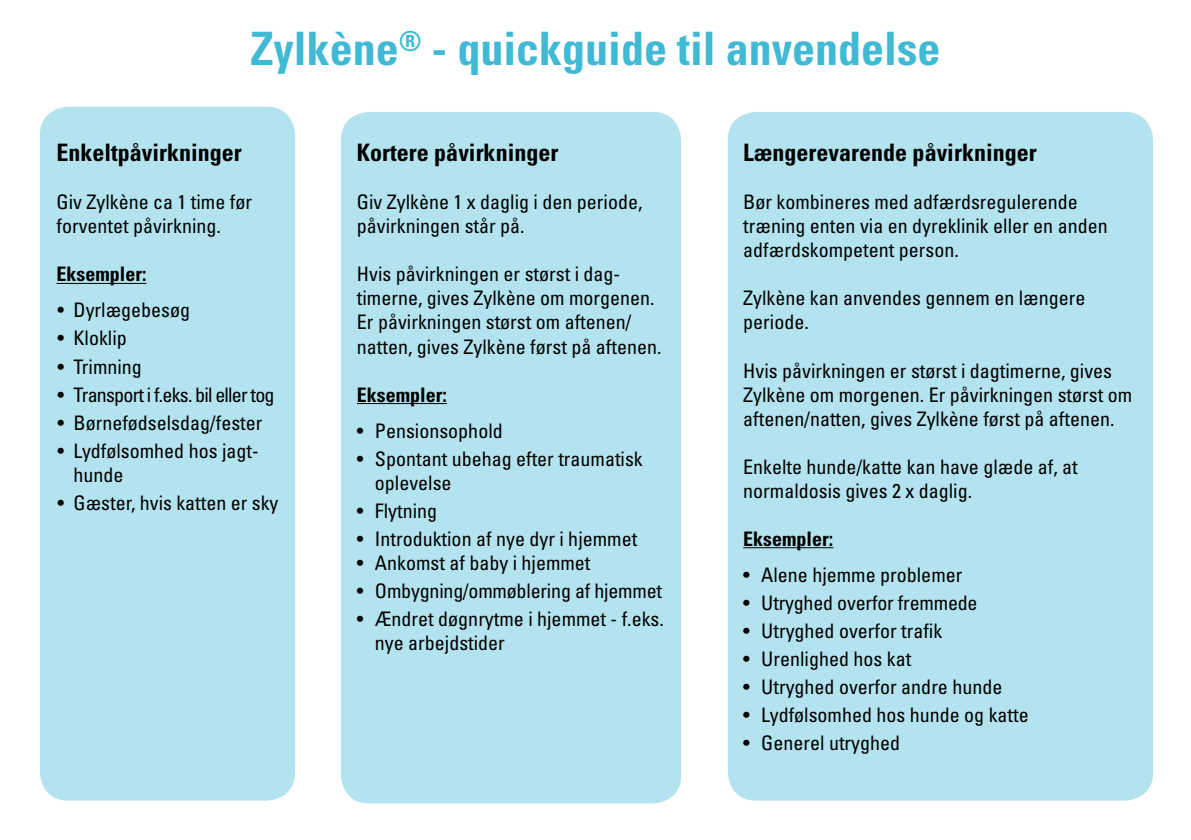
<style>
.page{position:relative;width:1191px;height:840px;background:#fff}
.page>*{position:absolute;margin:0;border:0;box-sizing:border-box;transform-origin:0 0}
.t1{font:700 condensed 46px "Univers";color:#3fb9d4}
.t2{font:700 condensed 24px "Univers";color:#000}
.t3{font:condensed 20px/24px "Univers";color:#000}
.t4{font:700 condensed 20px "Univers";color:#000}
.t5{font:condensed 20px "Univers";letter-spacing:-.04em;color:#000}
</style>
<div class="page">
<div style="left:40px;top:107px;width:255px;height:693px;background:#b2e3ee;border-radius:28px"></div>
<div style="left:341px;top:112px;width:340px;height:691px;background:#b2e3ee;border-radius:28px"></div>
<div style="left:728px;top:112px;width:425px;height:688px;background:#b2e3ee;border-radius:28px"></div>
<hr style="left:56px;top:283px;width:90px;height:1px;background:#000">
<hr style="left:357px;top:403px;width:90px;height:1px;background:#000">
<hr style="left:743px;top:547px;width:90px;height:1px;background:#000">
<h1 class="t1" style="left:250px;top:20px;width:691px">Zylkène<sup>®</sup> - quickguide til anvendelse</h1>
<p class="t2" style="left:56px;top:138px;width:187px">Enkeltpåvirkninger</p>
<p class="t3" style="left:56px;top:190px;width:197px">Giv Zylkène ca 1 time før forventet påvirkning.</p>
<p class="t4" style="left:56px;top:262px;width:91px">Eksempler:</p>
<p class="t3" style="left:57px;top:298px;width:134px">• Dyrlægebesøg</p>
<p class="t3" style="left:57px;top:326px;width:71px">• Kloklip</p>
<p class="t3" style="left:57px;top:354px;width:86px">• Trimning</p>
<p class="t5" style="left:57px;top:381px;width:218px">• Transport i f.eks. bil eller tog</p>
<p class="t3" style="left:57px;top:410px;width:206px">• Børnefødselsdag/fester</p>
<p class="t3" style="left:73px;top:438px;width:187px;text-indent:-16px">• Lydfølsomhed hos jagt&shy;hunde</p>
<p class="t3" style="left:57px;top:490px;width:222px">• Gæster, hvis katten er sky</p>
<p class="t2" style="left:357px;top:138px;width:203px">Kortere påvirkninger</p>
<p class="t3" style="left:357px;top:190px;width:287px">Giv Zylkène 1 x daglig i den periode, påvirkningen står på.</p>
<p class="t3" style="left:357px;top:262px;width:306px">Hvis påvirkningen er størst i dag&shy;timerne, gives Zylkène om morgenen.<br>Er påvirkningen størst om aftenen/ natten, gives Zylkène først på aftenen.</p>
<p class="t4" style="left:357px;top:382px;width:91px">Eksempler:</p>
<p class="t3" style="left:357px;top:418px;width:147px">• Pensionsophold</p>
<p class="t3" style="left:375px;top:446px;width:269px;text-indent:-18px">• Spontant ubehag efter traumatisk oplevelse</p>
<p class="t3" style="left:357px;top:498px;width:82px">• Flytning</p>
<p class="t3" style="left:357px;top:526px;width:282px">• Introduktion af nye dyr i hjemmet</p>
<p class="t3" style="left:357px;top:550px;width:235px">• Ankomst af baby i hjemmet</p>
<p class="t3" style="left:357px;top:578px;width:307px">• Ombygning/ommøblering af hjemmet</p>
<p class="t3" style="left:375px;top:606px;width:290px;text-indent:-18px">• Ændret døgnrytme i hjemmet - f.eks. nye arbejdstider</p>
<p class="t2" style="left:743px;top:138px;width:295px">Længerevarende påvirkninger</p>
<p class="t3" style="left:743px;top:190px;width:366px">Bør kombineres med adfærdsregulerende træning enten via en dyreklinik eller en anden adfærdskompetent person.</p>
<p class="t3" style="left:743px;top:286px;width:344px">Zylkène kan anvendes gennem en længere periode.</p>
<p class="t3" style="left:743px;top:358px;width:390px">Hvis påvirkningen er størst i dagtimerne, gives<br>Zylkène om morgenen. Er påvirkningen størst om aftenen/natten, gives Zylkène først på aftenen.</p>
<p class="t3" style="left:743px;top:454px;width:336px">Enkelte hunde/katte kan have glæde af, at normaldosis gives 2 x daglig.</p>
<p class="t4" style="left:743px;top:526px;width:91px">Eksempler:</p>
<p class="t3" style="left:743px;top:562px;width:221px">• Alene hjemme problemer</p>
<p class="t3" style="left:743px;top:590px;width:236px">• Utryghed overfor fremmede</p>
<p class="t3" style="left:743px;top:618px;width:201px">• Utryghed overfor trafik</p>
<p class="t3" style="left:743px;top:646px;width:169px">• Urenlighed hos kat</p>
<p class="t3" style="left:743px;top:674px;width:261px">• Utryghed overfor andre hunde</p>
<p class="t3" style="left:743px;top:702px;width:287px">• Lydfølsomhed hos hunde og katte</p>
<p class="t3" style="left:743px;top:730px;width:158px">• Generel utryghed</p>
</div>
